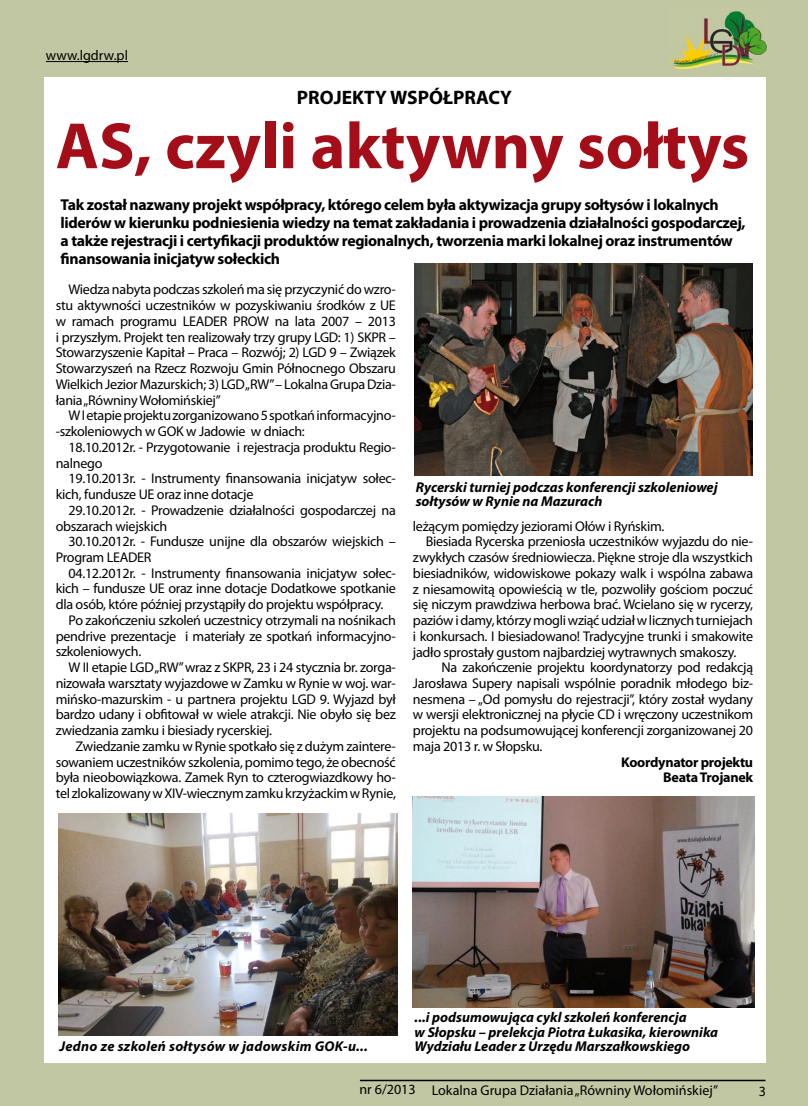
<style>
.page{position:relative;width:808px;height:1106px;background:#fff}
.page>*{position:absolute;margin:0;border:0;box-sizing:border-box;transform-origin:0 0}
.t1{font:700 66px "Myriad Pro";color:#a30e19}
.t2{font:700 19.5px "Myriad Pro";color:#000}
.t3{font:700 15.75px/18px "Myriad Pro";letter-spacing:-.02em;color:#000}
.t4{font:italic 700 14.25px/14.4px "Myriad Pro";color:#000}
.t5{font:italic 700 14.25px "Myriad Pro";letter-spacing:.02em;color:#000}
.t6{font:14.1px/15.8px "Myriad Pro";letter-spacing:-.02em;color:#000}
.t7{font:14.1px "Myriad Pro";color:#000}
.t8{font:700 14.1px/15.8px "Myriad Pro";letter-spacing:-.02em;color:#000;text-align:right}
</style>
<div class="page">
<div style="left:0;top:0;width:808px;height:77px;background:#c1c7a2"></div>
<div style="left:0;top:1063px;width:808px;height:43px;background:#c1c7a2"></div>
<div style="left:766px;top:0;width:42px;height:1106px;background:#c1c7a2"></div>
<div style="left:0;top:0;width:43px;height:1106px;background:#c1c7a2"></div>
<hr style="left:46px;top:61px;width:82px;height:1px;background:#000">
<hr style="left:360px;top:1079px;width:405px;height:2px;background:#000">
<img style="left:669px;top:11px;width:98px;height:58px">
<img style="left:415px;top:264px;width:338px;height:211px">
<img style="left:58px;top:813px;width:340px;height:222px">
<img style="left:412px;top:796px;width:342px;height:211px">
<p class="t7" style="left:46px;top:47px;width:84px">www.lgdrw.pl</p>
<h2 class="t2" style="left:297px;top:85px;width:217px">PROJEKTY WSPÓŁPRACY</h2>
<h1 class="t1" style="left:56px;top:103px;width:695px">AS, czyli aktywny sołtys</h1>
<p class="t3" style="left:61px;top:195px;width:687px">Tak został nazwany projekt współpracy, którego celem była aktywizacja grupy sołtysów i lokalnych liderów w kierunku podniesienia wiedzy na temat zakładania i prowadzenia działalności gospodarczej, a także rejestracji i certyfikacji produktów regionalnych, tworzenia marki lokalnej oraz instrumentów finansowania inicjatyw sołeckich</p>
<p class="t6" style="left:56px;top:281px;width:342px;text-align:justify;text-indent:13px">Wiedza nabyta podczas szkoleń ma się przyczynić do wzro&shy;stu aktywności uczestników w pozyskiwaniu środków z UE w ramach programu LEADER PROW na lata 2007 – 2013 i przyszłym. Projekt ten realizowały trzy grupy LGD: 1) SKPR – Stowarzyszenie Kapitał – Praca – Rozwój; 2) LGD 9 – Związek Stowarzyszeń na Rzecz Rozwoju Gmin Północnego Obszaru Wielkich Jezior Mazurskich; 3) LGD „RW” – Lokalna Grupa Dzia&shy;łania „Równiny Wołomińskiej”</p>
<p class="t6" style="left:56px;top:407px;width:342px;text-indent:13px">W I etapie projektu zorganizowano 5 spotkań informacyjno--szkoleniowych w GOK w Jadowie w dniach:</p>
<p class="t6" style="left:56px;top:439px;width:342px;text-indent:13px">18.10.2012r. - Przygotowanie i rejestracja produktu Regio&shy;nalnego</p>
<p class="t6" style="left:56px;top:470px;width:342px;text-indent:13px">19.10.2013r. - Instrumenty finansowania inicjatyw sołec&shy;kich, fundusze UE oraz inne dotacje</p>
<p class="t6" style="left:56px;top:502px;width:342px;text-indent:13px">29.10.2012r. - Prowadzenie działalności gospodarczej na obszarach wiejskich</p>
<p class="t6" style="left:56px;top:533px;width:342px;text-indent:13px">30.10.2012r. - Fundusze unijne dla obszarów wiejskich –<br>Program LEADER</p>
<p class="t6" style="left:68px;top:565px;width:329px">04.12.2012r. - Instrumenty finansowania inicjatyw sołec-</p>
<p class="t6" style="left:56px;top:580px;width:342px">kich – fundusze UE oraz inne dotacje Dodatkowe spotkanie</p>
<p class="t6" style="left:56px;top:596px;width:329px">dla osób, które później przystąpiły do projektu współpracy.</p>
<p class="t6" style="left:68px;top:612px;width:329px">Po zakończeniu szkoleń uczestnicy otrzymali na nośnikach</p>
<p class="t6" style="left:56px;top:628px;width:342px">pendrive prezentacje i materiały ze spotkań informacyjno-</p>
<p class="t6" style="left:56px;top:643px;width:87px">szkoleniowych.</p>
<p class="t6" style="left:68px;top:659px;width:329px">W II etapie LGD „RW” wraz z SKPR, 23 i 24 stycznia br. zorga-</p>
<p class="t6" style="left:56px;top:675px;width:342px">nizowała warsztaty wyjazdowe w Zamku w Rynie w woj. war-</p>
<p class="t6" style="left:56px;top:691px;width:342px">mińsko-mazurskim - u partnera projektu LGD 9. Wyjazd był</p>
<p class="t6" style="left:56px;top:706px;width:342px">bardzo udany i obfitował w wiele atrakcji. Nie obyło się bez</p>
<p class="t6" style="left:56px;top:722px;width:218px">zwiedzania zamku i biesiady rycerskiej.</p>
<p class="t6" style="left:76px;top:738px;width:322px">Zwiedzanie zamku w Rynie spotkało się z dużym zaintere-</p>
<p class="t6" style="left:56px;top:753px;width:342px">sowaniem uczestników szkolenia, pomimo tego, że obecność</p>
<p class="t6" style="left:56px;top:769px;width:342px">była nieobowiązkowa. Zamek Ryn to czterogwiazdkowy ho-</p>
<p class="t6" style="left:56px;top:785px;width:342px">tel zlokalizowany w XIV-wiecznym zamku krzyżackim w Rynie,</p>
<p class="t4" style="left:416px;top:479px;width:303px">Rycerski turniej podczas konferencji szkoleniowej sołtysów w Rynie na Mazurach</p>
<p class="t6" style="left:413px;top:518px;width:253px">leżącym pomiędzy jeziorami Ołów i Ryńskim.</p>
<p class="t6" style="left:426px;top:533px;width:329px">Biesiada Rycerska przeniosła uczestników wyjazdu do nie-</p>
<p class="t6" style="left:413px;top:549px;width:342px">zwykłych czasów średniowiecza. Piękne stroje dla wszystkich</p>
<p class="t6" style="left:413px;top:565px;width:342px">biesiadników, widowiskowe pokazy walk i wspólna zabawa</p>
<p class="t6" style="left:413px;top:580px;width:342px">z niesamowitą opowieścią w tle, pozwoliły gościom poczuć</p>
<p class="t6" style="left:413px;top:596px;width:342px">się niczym prawdziwa herbowa brać. Wcielano się w rycerzy,</p>
<p class="t6" style="left:413px;top:612px;width:342px">paziów i damy, którzy mogli wziąć udział w licznych turniejach</p>
<p class="t6" style="left:413px;top:628px;width:342px">i konkursach. I biesiadowano! Tradycyjne trunki i smakowite</p>
<p class="t6" style="left:413px;top:643px;width:325px">jadło sprostały gustom najbardziej wytrawnych smakoszy.</p>
<p class="t6" style="left:442px;top:659px;width:313px">Na zakończenie projektu koordynatorzy pod redakcją</p>
<p class="t6" style="left:413px;top:675px;width:342px">Jarosława Supery napisali wspólnie poradnik młodego biz-</p>
<p class="t6" style="left:413px;top:691px;width:342px">nesmena – „Od pomysłu do rejestracji”, który został wydany</p>
<p class="t6" style="left:413px;top:706px;width:342px">w wersji elektronicznej na płycie CD i wręczony uczestnikom</p>
<p class="t6" style="left:413px;top:722px;width:342px">projektu na podsumowującej konferencji zorganizowanej 20</p>
<p class="t6" style="left:413px;top:738px;width:131px">maja 2013 r. w Słopsku.</p>
<p class="t8" style="left:621px;top:753px;width:133px">Koordynator projektu<br>Beata Trojanek</p>
<p class="t5" style="left:60px;top:1037px;width:310px">Jedno ze szkoleń sołtysów w jadowskim GOK-u...</p>
<p class="t4" style="left:415px;top:1009px;width:305px">...i podsumowująca cykl szkoleń konferencja<br>w Słopsku – prelekcja Piotra Łukasika, kierownika<br>Wydziału Leader z Urzędu Marszałkowskiego</p>
<p class="t7" style="left:359px;top:1081px;width:360px">nr 6/2013 Lokalna Grupa Działania „Równiny Wołomińskiej”</p>
<p class="t6" style="left:759px;top:1082px;width:9px">3</p>
</div>
